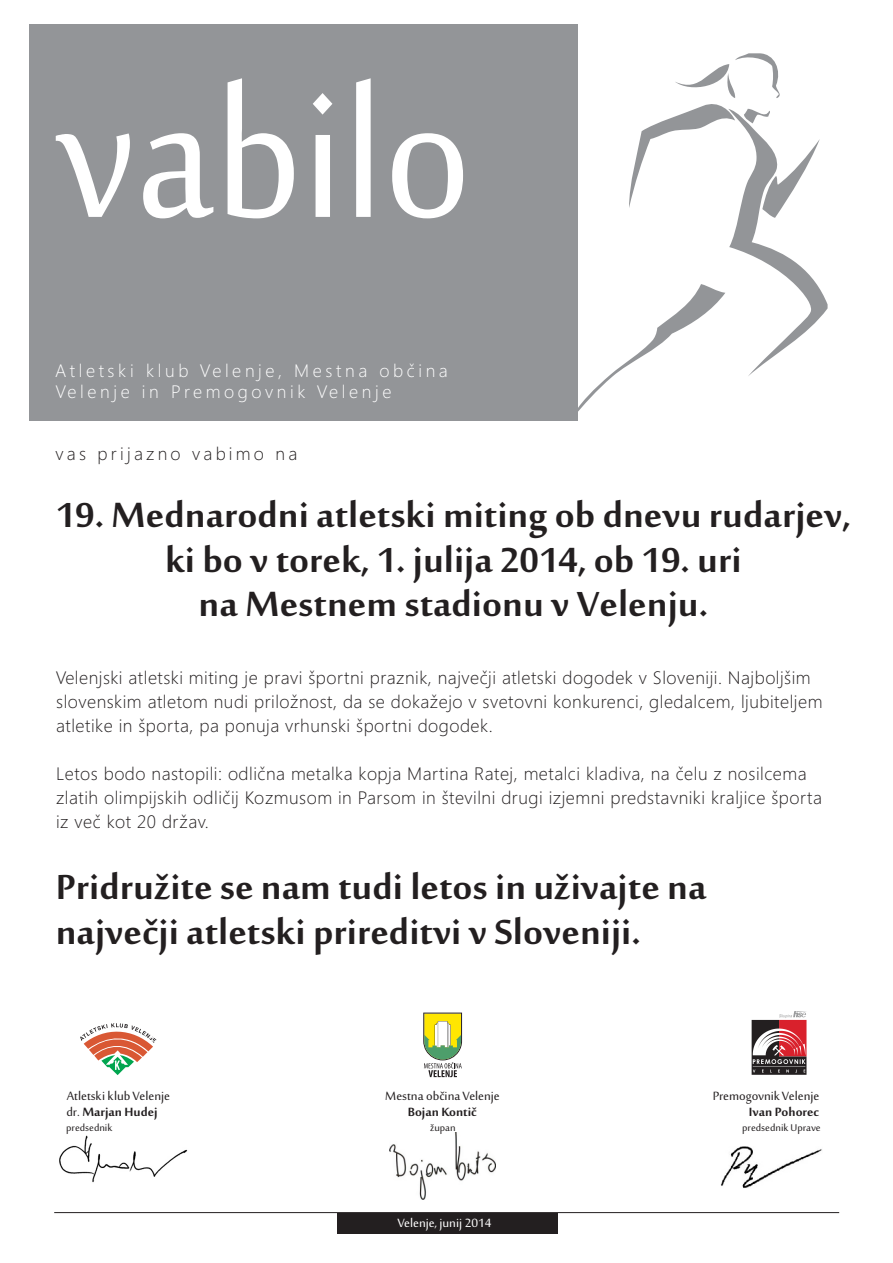
<style>
.page{position:relative;width:893px;height:1263px;background:#fff}
.page>*{position:absolute;margin:0;border:0;box-sizing:border-box;transform-origin:0 0}
.t1{font:245.25px "Sakkal Majalla";color:#fff;scale:.89 1}
.t2{font:700 48px/45px "Sakkal Majalla";color:#231f20;text-align:center}
.t3{font:300 18px/24px "Segoe UI";letter-spacing:.025em;color:#231f20}
.t4{font:300 18px/21.6px "Segoe UI";letter-spacing:.2em;color:#fff}
.t5{font:300 18px "Segoe UI";letter-spacing:.18em;color:#231f20}
.t6{font:16.5px/16.2px "Sakkal Majalla";color:#231f20}
.t7{font:700 16.5px "Sakkal Majalla";color:#231f20}
.t8{font:16.5px "Sakkal Majalla";color:#fff}
.t9{font:13.5px "Sakkal Majalla";color:#231f20}
.s1{font-weight:700}
</style>
<div class="page">
<div style="left:29px;top:24px;width:548px;height:396px;background:#939598"></div>
<svg style="left:577px;top:53px;width:251px;height:367px"></svg>
<img style="left:389px;top:1132px;width:107px;height:67px">
<img style="left:59px;top:1135px;width:129px;height:48px">
<hr style="left:54px;top:1212px;width:785px;height:1px;background:#231f20">
<div style="left:337px;top:1213px;width:221px;height:21px;background:#231f20"></div>
<svg style="left:752px;top:1011px;width:55px;height:64px"></svg>
<svg style="left:423px;top:1012px;width:39px;height:65px"></svg>
<svg style="left:80px;top:1023px;width:76px;height:52px"></svg>
<img style="left:721px;top:1146px;width:101px;height:42px">
<h1 class="t1" style="left:56px;top:50px;width:468px">vabilo</h1>
<p class="t4" style="left:55px;top:361px;width:394px">Atletski klub Velenje, Mestna obèina<br>Velenje in Premogovnik Velenje</p>
<p class="t5" style="left:56px;top:447px;width:243px">vas prijazno vabimo na</p>
<h2 class="t2" style="left:56px;top:495px;width:797px">19. Mednarodni atletski miting ob dnevu rudarjev, ki bo v torek, 1. julija 2014, ob 19. uri<br>na Mestnem stadionu v Velenju.</h2>
<p class="t3" style="left:56px;top:667px;width:768px">Velenjski atletski miting je pravi športni praznik, najveèji atletski dogodek v Sloveniji. Najboljšim slovenskim atletom nudi priložnost, da se dokažejo v svetovni konkurenci, gledalcem, ljubiteljem atletike in športa, pa ponuja vrhunski športni dogodek.</p>
<p class="t3" style="left:56px;top:763px;width:767px">Letos bodo nastopili: odlièna metalka kopja Martina Ratej, metalci kladiva, na èelu z nosilcema zlatih olimpijskih odlièij Kozmusom in Parsom in številni drugi izjemni predstavniki kraljice športa iz veè kot 20 držav.</p>
<h2 class="t2" style="left:56px;top:868px;width:652px;text-align:left">Pridružite se nam tudi letos in uživajte na najveèji atletski prireditvi v Sloveniji.</h2>
<p class="t6" style="left:66px;top:1089px;width:105px">Atletski klub Velenje dr. <span class="s1">Marjan Hudej</span></p>
<p class="t9" style="left:66px;top:1122px;width:48px">predsednik</p>
<p class="t6" style="left:385px;top:1089px;width:116px">Mestna obèina Velenje</p>
<p class="t7" style="left:408px;top:1105px;width:71px">Bojan Kontiè</p>
<p class="t9" style="left:430px;top:1122px;width:27px">župan</p>
<p class="t8" style="left:397px;top:1216px;width:95px">Velenje, junij 2014</p>
<p class="t6" style="left:713px;top:1089px;width:108px">Premogovnik Velenje</p>
<p class="t7" style="left:749px;top:1105px;width:72px">Ivan Pohorec</p>
<p class="t9" style="left:742px;top:1122px;width:80px">predsednik Uprave</p>
</div>
